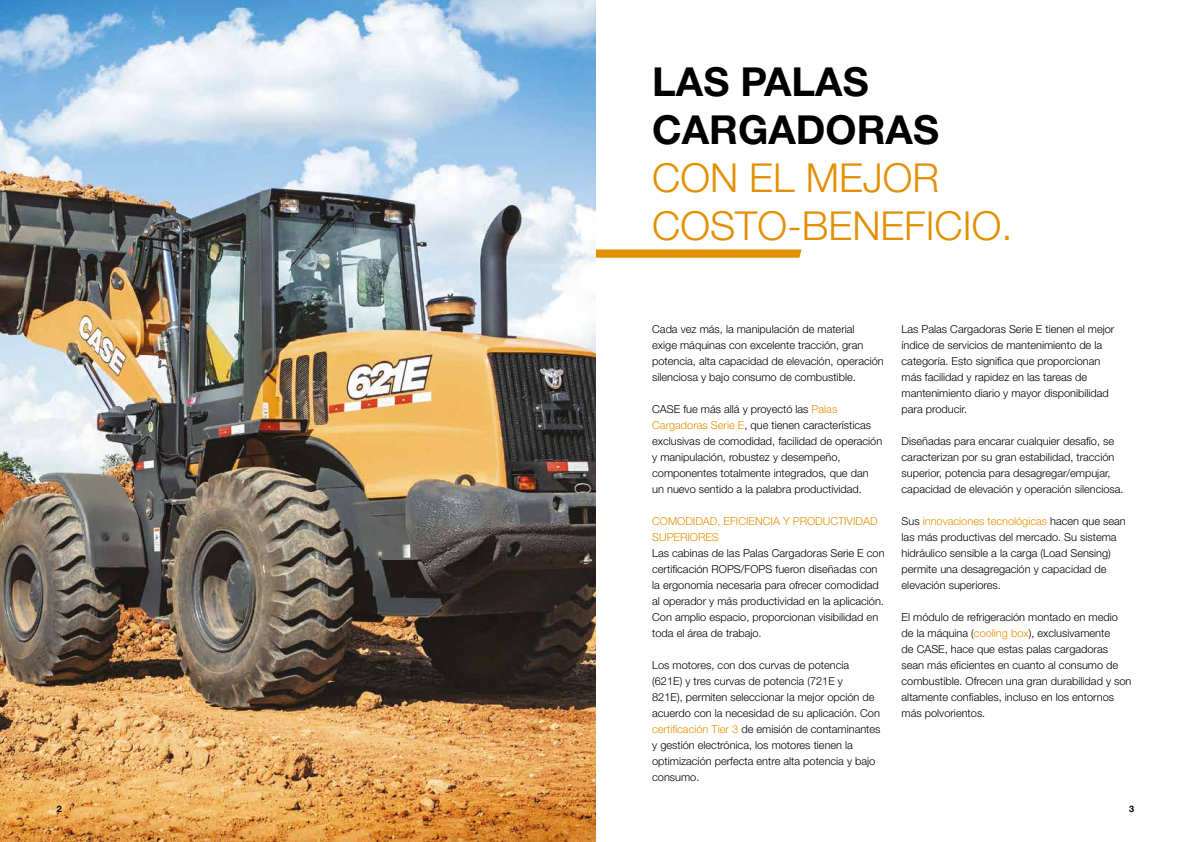
<style>
.page{position:relative;width:1191px;height:842px;background:#fff}
.page>*{position:absolute;margin:0;border:0;box-sizing:border-box;transform-origin:0 0}
.t1{font:300 40px/48px "Helvetica Neue LT Std";color:#e38f00}
.t2{font:700 40px/48px "Helvetica Neue LT Std";color:#000}
.t3{font:300 11px/16px "Helvetica Neue LT Std";color:#000}
.t4{font:300 11px/16px "Helvetica Neue LT Std";color:#e69000}
.t5{font:700 9px "Helvetica Neue LT Std";color:#000}
.s1{color:#e69000}
</style>
<div class="page">
<svg style="left:595px;top:249px;width:206px;height:9px;background:#e59917"></svg>
<img style="left:0;top:0;width:595px;height:842px">
<h1 class="t2" style="left:652px;top:57px;width:288px">LAS PALAS<br>CARGADORAS</h1>
<h1 class="t1" style="left:652px;top:153px;width:362px">CON EL MEJOR<br>COSTO-BENEFICIO.</h1>
<p class="t3" style="left:652px;top:320px;width:233px">Cada vez más, la manipulación de material<br>exige máquinas con excelente tracción, gran potencia, alta capacidad de elevación, operación silenciosa y bajo consumo de combustible.</p>
<p class="t3" style="left:652px;top:400px;width:232px">CASE fue más allá y proyectó las <span class="s1">Palas Cargadoras Serie E</span>, que tienen características exclusivas de comodidad, facilidad de operación y manipulación, robustez y desempeño, componentes totalmente integrados, que dan un nuevo sentido a la palabra productividad.</p>
<p class="t4" style="left:652px;top:512px;width:227px">COMODIDAD, EFICIENCIA Y PRODUCTIVIDAD<br>SUPERIORES</p>
<p class="t3" style="left:652px;top:544px;width:234px">Las cabinas de las Palas Cargadoras Serie E con certificación ROPS/FOPS fueron diseñadas con la ergonomía necesaria para ofrecer comodidad al operador y más productividad en la aplicación.<br>Con amplio espacio, proporcionan visibilidad en toda el área de trabajo.</p>
<p class="t3" style="left:652px;top:656px;width:230px">Los motores, con dos curvas de potencia (621E) y tres curvas de potencia (721E y<br>821E), permiten seleccionar la mejor opción de acuerdo con la necesidad de su aplicación. Con <span class="s1">certificación Tier 3</span> de emisión de contaminantes y gestión electrónica, los motores tienen la optimización perfecta entre alta potencia y bajo consumo.</p>
<p class="t3" style="left:901px;top:320px;width:214px">Las Palas Cargadoras Serie E tienen el mejor índice de servicios de mantenimiento de la categoría. Esto significa que proporcionan más facilidad y rapidez en las tareas de mantenimiento diario y mayor disponibilidad para producir.</p>
<p class="t3" style="left:901px;top:433px;width:223px">Diseñadas para encarar cualquier desafío, se caracterizan por su gran estabilidad, tracción superior, potencia para desagregar/empujar, capacidad de elevación y operación silenciosa.</p>
<p class="t3" style="left:901px;top:513px;width:226px">Sus <span class="s1">innovaciones tecnológicas</span> hacen que sean las más productivas del mercado. Su sistema hidráulico sensible a la carga (Load Sensing) permite una desagregación y capacidad de elevación superiores.</p>
<p class="t3" style="left:901px;top:609px;width:231px">El módulo de refrigeración montado en medio de la máquina (<span class="s1">cooling box</span>), exclusivamente<br>de CASE, hace que estas palas cargadoras sean más eficientes en cuanto al consumo de combustible. Ofrecen una gran durabilidad y son altamente confiables, incluso en los entornos más polvorientos.</p>
<p class="t5" style="left:57px;top:803px;width:7px">2</p>
<p class="t5" style="left:1129px;top:803px;width:7px">3</p>
</div>
